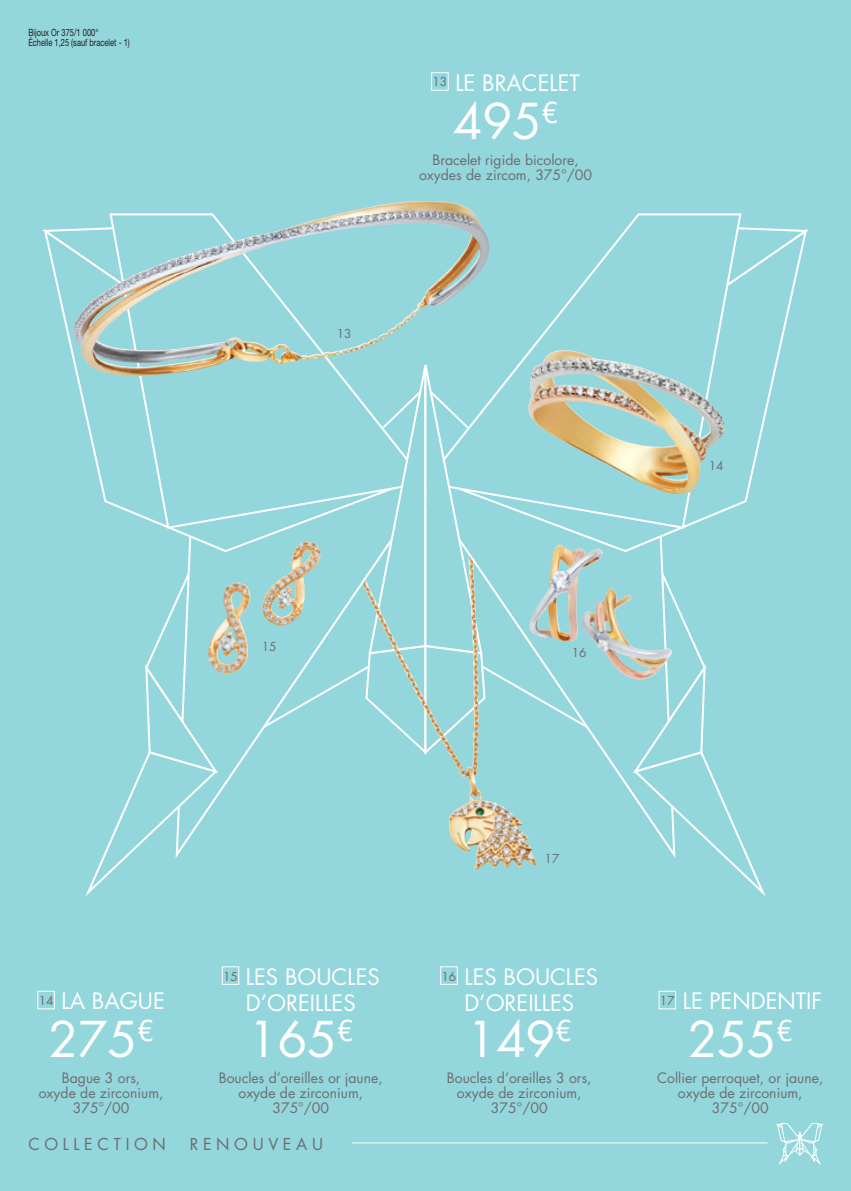
<style>
.page{position:relative;width:851px;height:1191px;background:#fff}
.page>*{position:absolute;margin:0;border:0;box-sizing:border-box;transform-origin:0 0}
.t1{font:48px "Futura Std";color:#fff}
.t2{font:22px/26.4px "Futura Std";color:#fff;text-align:center}
.t3{font:16px "Futura Std";letter-spacing:.29em;color:#6c6d70}
.t4{font:14px/15px "Futura Std";color:#6c6d70;text-align:center}
.t5{font:12px "Futura Std";color:#6c6d70}
.t6{font:10px/10px "Helvetica Neue LT Std";color:#231f20;scale:.75 1}
</style>
<div class="page">
<div style="left:0;top:0;width:850px;height:1191px;background:#93d6dc"></div>
<svg style="left:431px;top:72px;width:18px;height:19px"></svg>
<svg style="left:221px;top:966px;width:18px;height:19px"></svg>
<svg style="left:440px;top:966px;width:18px;height:19px"></svg>
<svg style="left:658px;top:990px;width:18px;height:19px"></svg>
<svg style="left:37px;top:990px;width:18px;height:19px"></svg>
<svg style="left:220px;top:553px;width:144px;height:240px"></svg>
<svg style="left:85px;top:553px;width:135px;height:343px"></svg>
<svg style="left:42px;top:228px;width:61px;height:258px"></svg>
<svg style="left:108px;top:376px;width:256px;height:154px"></svg>
<svg style="left:449px;top:577px;width:181px;height:284px"></svg>
<svg style="left:630px;top:553px;width:136px;height:343px"></svg>
<svg style="left:742px;top:227px;width:67px;height:259px"></svg>
<svg style="left:427px;top:212px;width:315px;height:318px"></svg>
<svg style="left:364px;top:344px;width:122px;height:413px"></svg>
<img style="left:260px;top:541px;width:60px;height:86px">
<img style="left:208px;top:582px;width:46px;height:93px">
<img style="left:526px;top:350px;width:198px;height:146px">
<img style="left:528px;top:545px;width:75px;height:97px">
<img style="left:580px;top:588px;width:92px;height:91px">
<img style="left:468px;top:556px;width:6px;height:213px">
<img style="left:74px;top:201px;width:353px;height:175px">
<svg style="left:776px;top:1123px;width:47px;height:42px"></svg>
<hr style="left:351px;top:1142px;width:416px;height:1px;background:#fff">
<p class="t6" style="left:28px;top:27px;width:137px">Bijoux Or 375/1 000°<br>Échelle 1,25 (sauf bracelet - 1)</p>
<p class="t5" style="left:337px;top:326px;width:16px">13</p>
<h2 class="t2" style="left:432px;top:70px;width:149px"><sup>13</sup> LE BRACELET</h2>
<h1 class="t1" style="left:453px;top:90px;width:106px">495<sup>€</sup></h1>
<p class="t4" style="left:419px;top:152px;width:174px">Bracelet rigide bicolore, oxydes de zircom, 375°/00</p>
<p class="t5" style="left:262px;top:639px;width:16px">15</p>
<p class="t5" style="left:571px;top:645px;width:16px">16</p>
<p class="t5" style="left:544px;top:850px;width:16px">17</p>
<p class="t5" style="left:708px;top:458px;width:16px">14</p>
<h2 class="t2" style="left:223px;top:963px;width:158px"><sup>15</sup> LES BOUCLES<br>D’OREILLES</h2>
<h2 class="t2" style="left:441px;top:963px;width:158px"><sup>16</sup> LES BOUCLES<br>D’OREILLES</h2>
<h2 class="t2" style="left:39px;top:988px;width:127px"><sup>14</sup> LA BAGUE</h2>
<h2 class="t2" style="left:682px;top:988px;width:141px">LE PENDENTIF</h2>
<p class="t5" style="left:659px;top:993px;width:16px">17</p>
<h1 class="t1" style="left:49px;top:1009px;width:106px">275<sup>€</sup></h1>
<h1 class="t1" style="left:248px;top:1009px;width:106px">165<sup>€</sup></h1>
<h1 class="t1" style="left:466px;top:1009px;width:106px">149<sup>€</sup></h1>
<h1 class="t1" style="left:687px;top:1009px;width:106px">255<sup>€</sup></h1>
<p class="t4" style="left:219px;top:1070px;width:165px">Boucles d’oreilles or jaune, oxyde de zirconium,<br>375°/00</p>
<p class="t4" style="left:447px;top:1070px;width:146px">Boucles d’oreilles 3 ors, oxyde de zirconium,<br>375°/00</p>
<p class="t4" style="left:657px;top:1070px;width:168px">Collier perroquet, or jaune, oxyde de zirconium,<br>375°/00</p>
<p class="t4" style="left:39px;top:1070px;width:126px">Bague 3 ors,<br>oxyde de zirconium,<br>375°/00</p>
<p class="t3" style="left:28px;top:1133px;width:139px">COLLECTION</p>
<p class="t3" style="left:190px;top:1133px;width:135px">RENOUVEAU</p>
</div>
